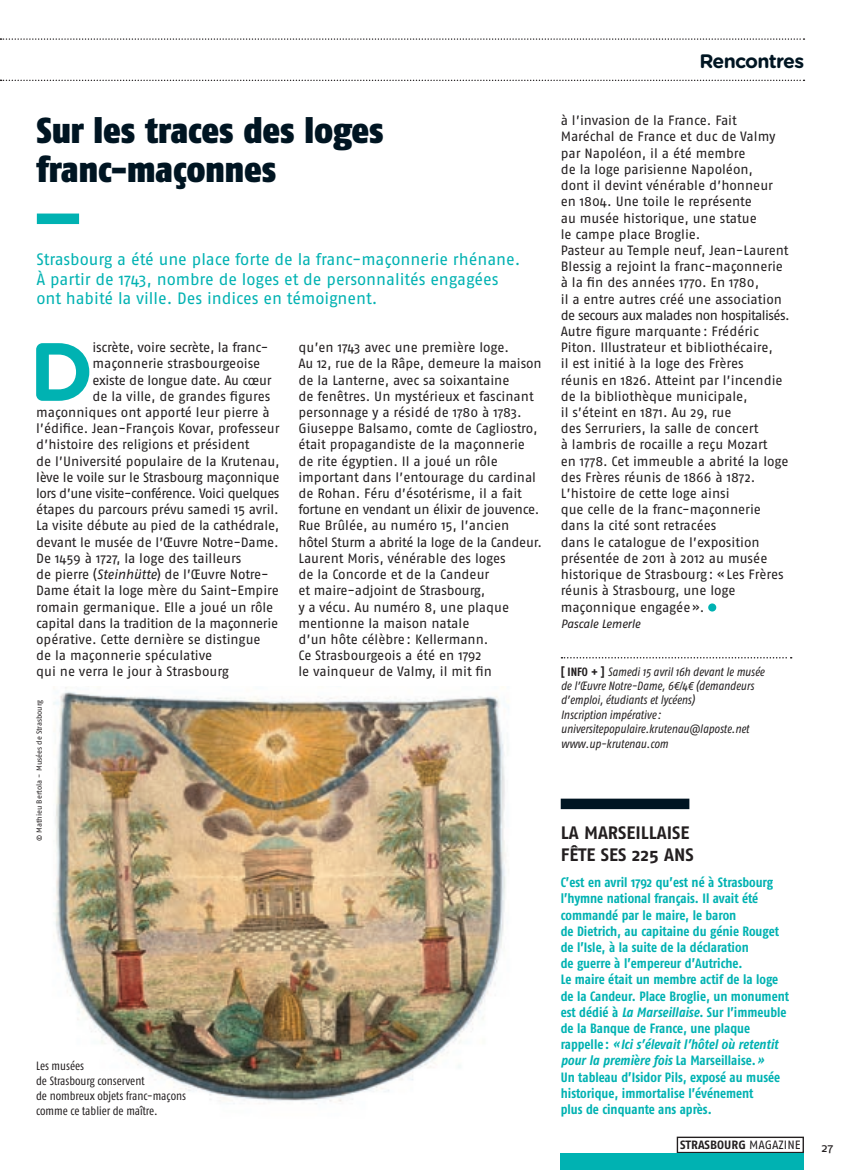
<style>
.page{position:relative;width:851px;height:1170px;background:#fff}
.page>*{position:absolute;margin:0;border:0;box-sizing:border-box;transform-origin:0 0}
.t1{font:700 82.35px "Gotham Rounded";color:#00b2b2}
.t2{font:900 36px/39px "Fago Co";color:#001522}
.t3{font:700 19.5px "Gotham Rounded";letter-spacing:-.04em;color:#001522}
.t4{font:700 18px/21.6px "Fago No";color:#231f20}
.t5{font:16.5px/19.5px "Fago No";letter-spacing:-.005em;color:#00b2b2}
.t6{font:13.5px/16.2px "Fago No";letter-spacing:-.005em;color:#231f20}
.t7{font:700 13.5px/16.2px "Fago Co";color:#00b2b2}
.t8{font:13.5px "Fago No";letter-spacing:-.035em;color:#231f20}
.t9{font:italic 12px/14.4px "Fago Co";color:#231f20}
.t10{font:12px/15px "Fago Co";color:#231f20}
.t11{font:700 12px "Fago No";color:#231f20}
.t12{font:italic 12px "Fago No";letter-spacing:-.025em;color:#231f20}
.t13{font:12px "Fago No";color:#231f20}
.t14{font:12px "Fago Ex";color:#231f20}
.t15{font:7.5px "Fago No";letter-spacing:-.005em;color:#231f20}
.s1{font-style:italic}
.s2{font-weight:700;font-style:normal}
.s3{font-weight:400}
</style>
<div class="page">
<div style="left:676px;top:1136px;width:127px;height:17px;border:1px solid #231f20"></div>
<div style="left:560px;top:1153px;width:243px;height:16px;background:#00b2b2"></div>
<svg style="left:0;top:80px;width:804px;height:1px"></svg>
<svg style="left:0;top:38px;width:804px;height:2px"></svg>
<svg style="left:561px;top:657px;width:230px;height:1px"></svg>
<div style="left:708px;top:603px;width:8px;height:8px;background:#00b2b2;border-radius:50%"></div>
<div style="left:560px;top:798px;width:129px;height:11px;background:#001522"></div>
<img style="left:53px;top:687px;width:456px;height:417px">
<div style="left:37px;top:213px;width:42px;height:11px;background:#00b2b2"></div>
<h2 class="t2" style="left:37px;top:111px;width:349px">Sur les traces des loges franc-maçonnes</h2>
<p class="t5" style="left:37px;top:250px;width:485px">Strasbourg a été une place forte de la franc-maçonnerie rhénane.<br>À partir de 1743, nombre de loges et de personnalités engagées ont habité la ville. Des indices en témoignent.</p>
<h1 class="t1" style="left:29px;top:311px;width:66px">D</h1>
<p class="t6" style="left:92px;top:339px;width:177px">iscrète, voire secrète, la franc-</p>
<p class="t6" style="left:298px;top:339px;width:245px">qu’en 1743 avec une première loge.<br>Au 12, rue de la Râpe, demeure la maison de la Lanterne, avec sa soixantaine<br>de fenêtres. Un mystérieux et fascinant personnage y a résidé de 1780 à 1783.<br>Giuseppe Balsamo, comte de Cagliostro, était propagandiste de la maçonnerie de rite égyptien. I l a joué un rôle important dans l’entourage du cardinal de Rohan. Féru d’ésotérisme, il a fait fortune en vendant un élixir de jouvence.<br>Rue Brûlée, au numéro 15, l’ancien hôtel Sturm a abrité la loge de la Candeur.<br>Laurent Moris, vénérable des loges<br>de la Concorde et de la Candeur<br>et maire-adjoint de Strasbourg,<br>y a vécu. Au numéro 8, une plaque mentionne la maison natale<br>d’un hôte célèbre: Kellermann.<br>Ce Strasbourgeois a été en 1792<br>le vainqueur de Valmy, il mit fin</p>
<p class="t6" style="left:92px;top:355px;width:169px">maçonnerie strasbourgeoise</p>
<p class="t6" style="left:92px;top:371px;width:181px">existe de longue date. Au cœur</p>
<p class="t6" style="left:92px;top:388px;width:179px">de la ville, de grandes figures</p>
<p class="t6" style="left:36px;top:404px;width:235px">maçonniques ont apporté leur pierre à</p>
<p class="t6" style="left:36px;top:420px;width:245px">l’édifice. Jean-François Kovar, professeur</p>
<p class="t6" style="left:36px;top:436px;width:215px">d’histoire des religions et président</p>
<p class="t6" style="left:36px;top:452px;width:245px">de l’Université populaire de la Krutenau,</p>
<p class="t6" style="left:36px;top:469px;width:245px">lève le voile sur le Strasbourg maçonnique</p>
<p class="t8" style="left:36px;top:485px;width:245px">lors d’une visite-conférence. Voici quelques</p>
<p class="t6" style="left:36px;top:501px;width:244px">étapes du parcours prévu samedi 15 avril.</p>
<p class="t6" style="left:36px;top:517px;width:244px">La visite débute au pied de la cathédrale,</p>
<p class="t6" style="left:36px;top:533px;width:244px">devant le musée de l’Œuvre Notre-Dame.</p>
<p class="t6" style="left:36px;top:550px;width:207px">De 1459 à 1727, la loge des tailleurs</p>
<p class="t6" style="left:36px;top:566px;width:234px">de pierre (<span class="s1">Steinhütte</span>) de l’Œuvre Notre-</p>
<p class="t6" style="left:36px;top:582px;width:244px">Dame était la loge mère du Saint-Empire</p>
<p class="t6" style="left:36px;top:598px;width:239px">romain germanique. Elle a joué un rôle</p>
<p class="t6" style="left:36px;top:614px;width:243px">capital dans la tradition de la maçonnerie</p>
<p class="t6" style="left:36px;top:631px;width:226px">opérative. Cette dernière se distingue</p>
<p class="t6" style="left:36px;top:647px;width:178px">de la maçonnerie spéculative</p>
<p class="t6" style="left:36px;top:663px;width:194px">qui ne verra le jour à Strasbourg</p>
<p class="t15" style="left:35px;top:841px;width:143px;rotate:-90deg">© Mathieu Bertola - Musées de Strasbourg</p>
<p class="t10" style="left:36px;top:1057px;width:151px">Les musées<br>de Strasbourg conservent<br>de nombreux objets franc-maçons comme ce tablier de maître.</p>
<h3 class="t3" style="left:699px;top:46px;width:106px">Rencontres</h3>
<p class="t6" style="left:560px;top:112px;width:230px">à l’invasion de la France. Fait Maréchal de France et duc de Valmy par Napoléon, il a été membre<br>de la loge parisienne Napoléon,<br>dont il devint vénérable d’honneur en 1804. Une toile le représente<br>au musée historique, une statue<br>le campe place Broglie.<br>Pasteur au Temple neuf, Jean-Laurent Blessig a rejoint la franc-maçonnerie à la fin des années 1770. En 1780,<br>il a entre autres créé une association de secours aux malades non hospitalisés.<br>Autre figure marquante: Frédéric Piton. I llustrateur et bibliothécaire,<br>il est initié à la loge des Frères<br>réunis en 1826. Atteint par l’incendie de la bibliothèque municipale,<br>il s’éteint en 1871. Au 29, rue<br>des Serruriers, la salle de concert<br>à lambris de rocaille a reçu Mozart<br>en 1778. Cet immeuble a abrité la loge des Frères réunis de 1866 à 1872.<br>L’histoire de cette loge ainsi<br>que celle de la franc-maçonnerie dans la cité sont retracées<br>dans le catalogue de l’exposition présentée de 2011 à 2012 au musée historique de Strasbourg: «Les Frères réunis à Strasbourg, une loge maçonnique engagée».</p>
<p class="t12" style="left:560px;top:616px;width:81px">Pascale Lemerle</p>
<p class="t9" style="left:560px;top:664px;width:205px"><span class="s2">[ INFO + ]</span> Samedi 15 avril 16h devant le musée de l’Œuvre Notre-Dame, 6¤/4¤ (demandeurs d’emploi, étudiants et lycéens)<br>Inscription impérative: universitepopulaire.krutenau@laposte.net www.up-krutenau.com</p>
<h3 class="t4" style="left:560px;top:821px;width:134px">LA MARSEILLAISE<br>FÊTE SES 225 ANS</h3>
<p class="t7" style="left:560px;top:874px;width:230px">C’est en avril 1792 qu’est né à Strasbourg l’hymne national français. Il avait été commandé par le maire, le baron<br>de Dietrich, au capitaine du génie Rouget de l’Isle, à la suite de la déclaration<br>de guerre à l’empereur d’Autriche.<br>Le maire était un membre actif de la loge de la Candeur. Place Broglie, un monument est dédié à <span class="s1">La Marseillaise</span>. Sur l’immeuble de la Banque de France, une plaque rappelle : <span class="s1">« Ici s’élevait l’hôtel où retentit pour la première fois</span> La Marseillaise. <span class="s1">»<br></span>Un tableau d’Isidor Pils, exposé au musée historique, immortalise l’événement<br>plus de cinquante ans après.</p>
<p class="t11" style="left:680px;top:1137px;width:78px">STRASBOURG <span class="s3">maga</span></p>
<p class="t13" style="left:778px;top:1138px;width:16px">zine</p>
<p class="t14" style="left:821px;top:1140px;width:14px">27</p>
</div>
